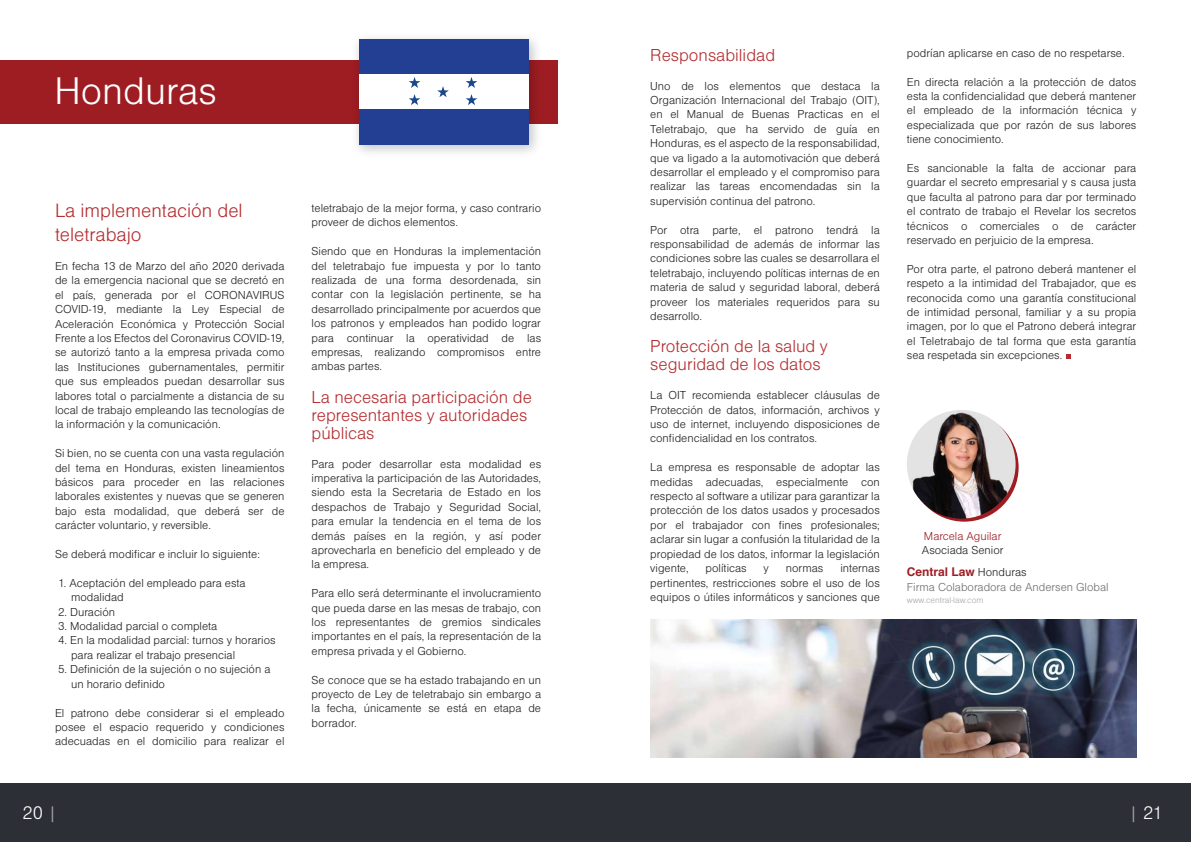
<style>
.page{position:relative;width:1191px;height:842px;background:#fff}
.page>*{position:absolute;margin:0;border:0;box-sizing:border-box;transform-origin:0 0}
.t1{font:40px "Nimbus Sans DOT Ligh";color:#fff}
.t2{font:20px/24px "Nimbus Sans DOT Ligh";color:#b42e31}
.t3{font:19px "Nimbus Sans DOT Ligh";color:#fff}
.t4{font:18px/18px "Nimbus Sans DOT Ligh";color:#b42e31}
.t5{font:12px/14.4px "Nimbus Sans DOT Ligh";color:#231f20;text-align:justify}
.t6{font:12px "Nimbus Sans DOT Ligh";color:#6d6d6d}
.t7{font:700 12px "Helvetica";color:#9e1d23}
.t8{font:12px "Nimbus Sans DOT Ligh";color:#9e1d23}
.t9{font:9px "Nimbus Sans DOT Ligh";color:#a9a8a9}
.s1{font-family:"Nimbus Sans DOT Ligh";font-weight:400;color:#231f20}
.s2{color:#a3a2a2}
</style>
<div class="page">
<div style="left:0;top:784px;width:1191px;height:58px;background:#2d2f36"></div>
<div style="left:0;top:61px;width:557px;height:63px;background:#9e1d23"></div>
<svg style="left:910px;top:413px;width:108px;height:109px"></svg>
<img style="left:907px;top:410px;width:108px;height:109px;border-radius:54px">
<svg style="left:1066px;top:354px;width:4px;height:5px"></svg>
<img style="left:347px;top:37px;width:199px;height:116px">
<div style="left:359px;top:40px;width:169px;height:35px;background:#233f94"></div>
<div style="left:359px;top:74px;width:169px;height:36px;background:#fff"></div>
<div style="left:359px;top:109px;width:169px;height:36px;background:#233f94"></div>
<svg style="left:409px;top:77px;width:11px;height:11px"></svg>
<svg style="left:409px;top:94px;width:11px;height:11px"></svg>
<svg style="left:437px;top:86px;width:12px;height:11px"></svg>
<svg style="left:466px;top:77px;width:11px;height:11px"></svg>
<svg style="left:466px;top:94px;width:11px;height:11px"></svg>
<img style="left:650px;top:619px;width:486px;height:139px">
<h1 class="t1" style="left:54px;top:68px;width:164px">Honduras</h1>
<h2 class="t2" style="left:55px;top:199px;width:189px">La implementación del teletrabajo</h2>
<p class="t5" style="left:55px;top:259px;width:231px">En fecha 13 de Marzo del año 2020 derivada de la emergencia nacional que se decretó en el país, generada por el CORONAVIRUS COVID-19, mediante la Ley Especial de Aceleración Económica y Protección Social Frente a los Efectos del Coronavirus COVID-19, se autorizó tanto a la empresa privada como las Instituciones gubernamentales, permitir que sus empleados puedan desarrollar sus labores total o parcialmente a distancia de su local de trabajo empleando las tecnologías de la información y la comunicación.</p>
<p class="t5" style="left:55px;top:446px;width:231px">Si bien, no se cuenta con una vasta regulación del tema en Honduras, existen lineamientos básicos para proceder en las relaciones laborales existentes y nuevas que se generen bajo esta modalidad, que deberá ser de carácter voluntario, y reversible.</p>
<p class="t5" style="left:55px;top:547px;width:206px">Se deberá modificar e incluir lo siguiente:</p>
<p class="t5" style="left:71px;top:576px;width:176px;text-indent:-13px">1. Aceptación del empleado para esta modalidad</p>
<p class="t5" style="left:58px;top:605px;width:59px">2. Duración</p>
<p class="t5" style="left:58px;top:619px;width:161px">3. Modalidad parcial o completa</p>
<p class="t5" style="left:71px;top:633px;width:206px;text-indent:-13px">4. En la modalidad parcial: turnos y horarios para realizar el trabajo presencial</p>
<p class="t5" style="left:71px;top:662px;width:201px;text-indent:-13px">5. Definición de la sujeción o no sujeción a un horario definido</p>
<p class="t5" style="left:55px;top:705px;width:231px">El patrono debe considerar si el empleado posee el espacio requerido y condiciones adecuadas en el domicilio para realizar el</p>
<p class="t5" style="left:312px;top:201px;width:231px">teletrabajo de la mejor forma, y caso contrario proveer de dichos elementos.</p>
<p class="t5" style="left:312px;top:244px;width:231px">Siendo que en Honduras la implementación del teletrabajo fue impuesta y por lo tanto realizada de una forma desordenada, sin contar con la legislación pertinente, se ha desarrollado principalmente por acuerdos que los patronos y empleados han podido lograr para continuar la operatividad de las empresas, realizando compromisos entre ambas partes.</p>
<h3 class="t4" style="left:312px;top:388px;width:222px">La necesaria participación de representantes y autoridades públicas</h3>
<p class="t5" style="left:312px;top:456px;width:231px">Para poder desarrollar esta modalidad es imperativa la participación de las Autoridades, siendo esta la Secretaria de Estado en los despachos de Trabajo y Seguridad Social, para emular la tendencia en el tema de los demás países en la región, y así poder aprovecharla en beneficio del empleado y de la empresa.</p>
<p class="t5" style="left:312px;top:586px;width:231px">Para ello será determinante el involucramiento que pueda darse en las mesas de trabajo, con los representantes de gremios sindicales importantes en el país, la representación de la empresa privada y el Gobierno.</p>
<p class="t5" style="left:312px;top:672px;width:231px">Se conoce que se ha estado trabajando en un proyecto de Ley de teletrabajo sin embargo a la fecha, únicamente se está en etapa de borrador.</p>
<h3 class="t4" style="left:650px;top:46px;width:126px">Responsabilidad</h3>
<p class="t5" style="left:650px;top:79px;width:231px">Uno de los elementos que destaca la Organización Internacional del Trabajo (OIT), en el Manual de Buenas Practicas en el Teletrabajo, que ha servido de guía en Honduras, es el aspecto de la responsabilidad, que va ligado a la automotivación que deberá desarrollar el empleado y el compromiso para realizar las tareas encomendadas sin la supervisión continua del patrono.</p>
<p class="t5" style="left:650px;top:223px;width:231px">Por otra parte, el patrono tendrá la responsabilidad de además de informar las condiciones sobre las cuales se desarrollara el teletrabajo, incluyendo políticas internas de en materia de salud y seguridad laboral, deberá proveer los materiales requeridos para su desarrollo.</p>
<h3 class="t4" style="left:650px;top:338px;width:179px">Protección de la salud y seguridad de los datos</h3>
<p class="t5" style="left:650px;top:388px;width:231px">La OIT recomienda establecer cláusulas de Protección de datos, información, archivos y uso de internet, incluyendo disposiciones de confidencialidad en los contratos.</p>
<p class="t5" style="left:650px;top:460px;width:231px">La empresa es responsable de adoptar las medidas adecuadas, especialmente con respecto al software a utilizar para garantizar la protección de los datos usados y procesados por el trabajador con fines profesionales; aclarar sin lugar a confusión la titularidad de la propiedad de los datos, informar la legislación vigente,</p>
<p class="t5" style="left:705px;top:561px;width:43px">políticas</p>
<p class="t5" style="left:763px;top:561px;width:7px">y</p>
<p class="t5" style="left:786px;top:561px;width:39px">normas</p>
<p class="t5" style="left:650px;top:561px;width:231px;text-indent:190px">internas pertinentes, restricciones sobre el uso de los equipos o útiles informáticos y sanciones que</p>
<p class="t5" style="left:907px;top:46px;width:219px">podrían aplicarse en caso de no respetarse.</p>
<p class="t5" style="left:907px;top:75px;width:231px">En directa relación a la protección de datos esta la confidencialidad que deberá mantener el empleado de la información técnica y especializada que por razón de sus labores tiene conocimiento.</p>
<p class="t5" style="left:907px;top:161px;width:231px">Es sancionable la falta de accionar para guardar el secreto empresarial y s causa justa que faculta al patrono para dar por terminado el contrato de trabajo el Revelar los secretos técnicos o comerciales o de carácter reservado en perjuicio de la empresa.</p>
<p class="t5" style="left:907px;top:262px;width:231px">Por otra parte, el patrono deberá mantener el respeto a la intimidad del Trabajador, que es reconocida como una garantía constitucional de intimidad personal, familiar y a su propia imagen, por lo que el Patrono deberá integrar el Teletrabajo de tal forma que esta garantía sea respetada sin excepciones.</p>
<p class="t8" style="left:924px;top:529px;width:79px">Marcela Aguilar</p>
<p class="t5" style="left:922px;top:543px;width:83px">Asociada Senior</p>
<p class="t7" style="left:907px;top:565px;width:121px">Central Law <span class="s1">Honduras</span></p>
<p class="t6" style="left:907px;top:580px;width:203px">Firma Colaboradora de Andersen Global</p>
<p class="t9" style="left:907px;top:595px;width:78px">www.central-law.com</p>
<h3 class="t3" style="left:23px;top:802px;width:36px">20 <span class="s2">|</span></h3>
<h3 class="t3" style="left:1128px;top:802px;width:36px"><span class="s2">|</span> 21</h3>
</div>
